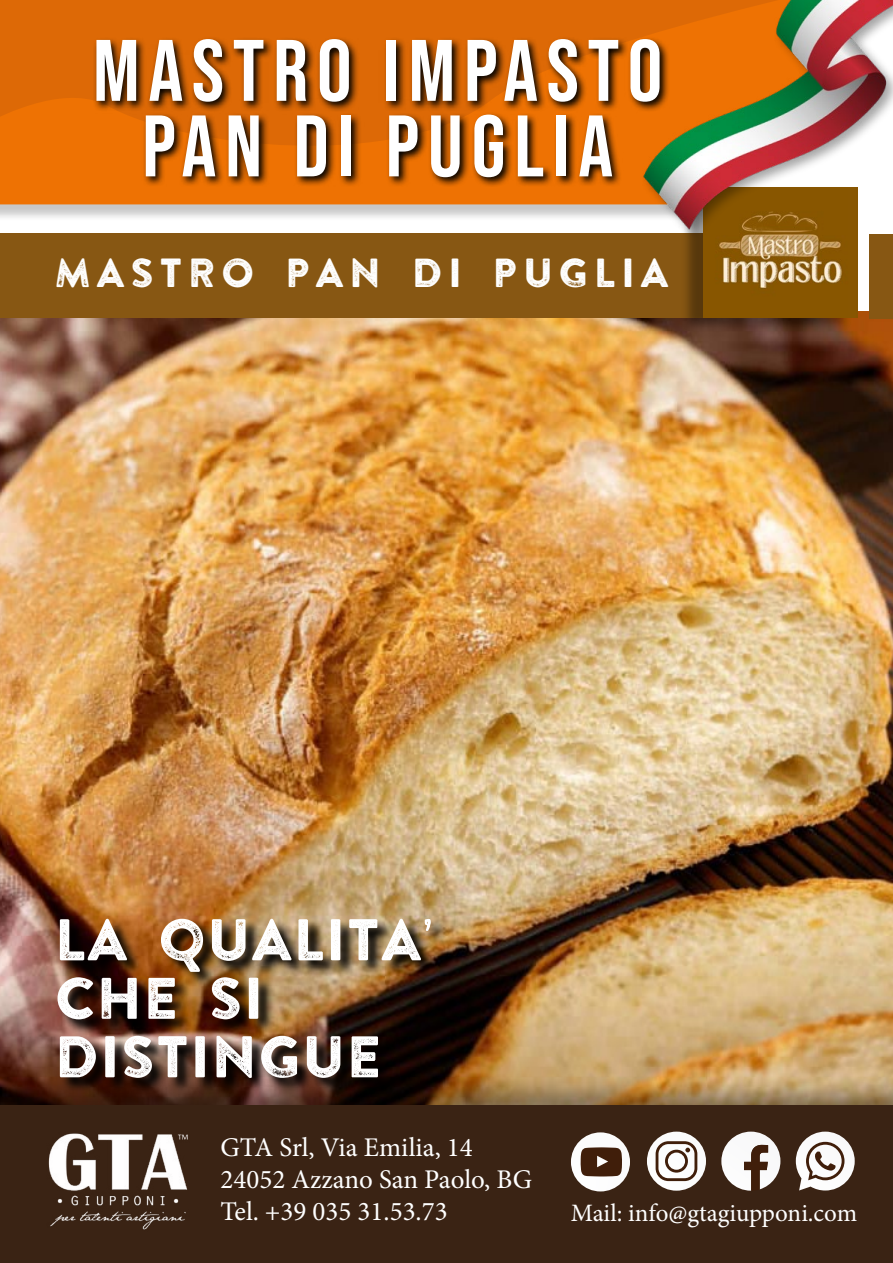
<style>
.page{position:relative;width:893px;height:1263px;background:#fff}
.page>*{position:absolute;margin:0;border:0;box-sizing:border-box;transform-origin:0 0}
.t1{font:87px/75.4px "Bebas Neue";letter-spacing:.1em;color:#fff;text-align:center}
.t2{font:58.5px/58.5px "Assa Fonts";color:#fff}
.t3{font:40.5px "Assa Fonts";letter-spacing:.12em;color:#fff}
.t4{font:27px/32.4px "Minion Pro";color:#fff}
.t5{font:25.05px "Minion Pro";letter-spacing:-.005em;color:#fff}
</style>
<div class="page">
<img style="left:0;top:311px;width:893px;height:763px">
<div style="left:0;top:0;width:852px;height:222px;background:#000;opacity:.22"></div>
<div style="left:0;top:192px;width:589px;height:12px;background:#ee7203"></div>
<div style="left:0;top:233px;width:857px;height:85px;background:#875713"></div>
<div style="left:869px;top:234px;width:24px;height:85px;background:#875713"></div>
<div style="left:681px;top:185px;width:171px;height:147px;background:#000;opacity:.35"></div>
<img style="left:703px;top:256px;width:154px;height:62px">
<svg style="left:0;top:0;width:589px;height:192px;background:#e16b05"></svg>
<div style="left:0;top:1074px;width:893px;height:189px;background:#000;opacity:.39"></div>
<div style="left:0;top:1106px;width:893px;height:157px;background:#3a2314"></div>
<img style="left:48px;top:1133px;width:140px;height:97px">
<img style="left:589px;top:0;width:304px;height:256px">
<svg style="left:721px;top:1131px;width:59px;height:60px"></svg>
<svg style="left:647px;top:1131px;width:59px;height:60px"></svg>
<svg style="left:656px;top:1141px;width:41px;height:40px"></svg>
<svg style="left:571px;top:1132px;width:59px;height:59px;background:#f6f5f5"></svg>
<svg style="left:581px;top:1147px;width:41px;height:29px"></svg>
<svg style="left:796px;top:1131px;width:59px;height:59px"></svg>
<svg style="left:93px;top:37px;width:577px;height:150px;background:#9d4c03"></svg>
<img style="left:58px;top:918px;width:389px;height:177px">
<h1 class="t1" style="left:93px;top:32px;width:571px">MASTRO IMPASTO<br>PAN DI PUGLIA</h1>
<h3 class="t3" style="left:54px;top:253px;width:617px">MASTRO PAN DI PUGLIA</h3>
<h2 class="t2" style="left:54px;top:912px;width:381px">LA QUALITA’<br>CHE SI<br>DISTINGUE</h2>
<p class="t4" style="left:221px;top:1131px;width:313px">GTA Srl, Via Emilia, 14<br>24052 Azzano San Paolo, BG<br>Tel. +39 035 31.53.73</p>
<p class="t5" style="left:571px;top:1196px;width:288px">Mail: info@gtagiupponi.com</p>
</div>
